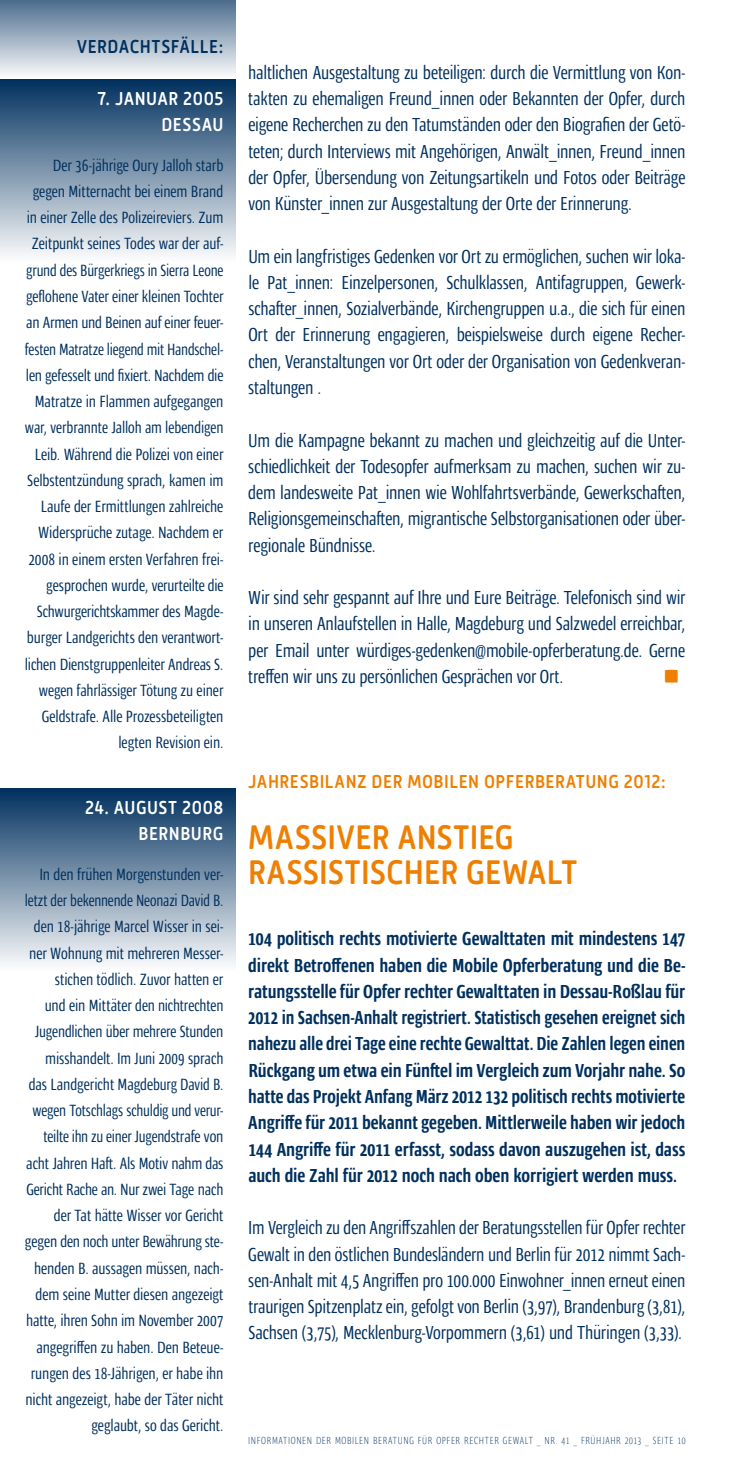
<style>
.page{position:relative;width:745px;height:1474px;background:#fff}
.page>*{position:absolute;margin:0;border:0;box-sizing:border-box;transform-origin:0 0}
.t1{font:500 35px "Mic 32 New Rounded";letter-spacing:.005em;color:#ee7f00;scale:.9 1}
.t2{font:35px "Ardoise Pro Tight";color:#ee7f00}
.t3{font:19.25px/26.2px "Ardoise Pro Tight";letter-spacing:-.01em;color:#00305e;text-align:justify}
.t4{font:700 19.25px/26.2px "Ardoise Pro Tight";letter-spacing:-.005em;color:#00305e;text-align:justify}
.t5{font:500 19.25px "Mic 32 New Rounded";letter-spacing:.03em;color:#ee7f00;scale:.9 1}
.t6{font:500 19.25px/26.2px "Mic 32 New Rounded";letter-spacing:.03em;color:#fff;text-align:center;scale:.9 1}
.t7{font:500 19.25px "Mic 32 New Rounded";letter-spacing:.03em;color:#00305e;scale:.9 1}
.t8{font:16.62px/26.2px "Ardoise Pro Tight";letter-spacing:-.005em;color:#00305e;text-align:right}
.t9{font:200 10.5px "Ardoise Pro Tight";letter-spacing:.055em;color:#00305e}
</style>
<div class="page">
<div style="left:0;top:788px;width:236px;height:183px;background:linear-gradient(to bottom,#002f5d,#fdfdfd)"></div>
<div style="left:0;top:79px;width:236px;height:183px;background:linear-gradient(to bottom,#00305d,#fdfdfd)"></div>
<div style="left:0;top:0;width:236px;height:79px;background:linear-gradient(to bottom,#4b6c8d,#fdfdfd)"></div>
<p class="t7" style="left:77px;top:35px;width:164px">VERDACHTSFÄLLE:</p>
<p class="t6" style="left:97px;top:85px;width:141px">7. JANUAR 2005<br>DESS</p>
<p class="t6" style="left:201px;top:112px;width:23px">AU</p>
<p class="t8" style="left:25px;top:150px;width:200px">Der 36-jährige Oury Jalloh starb gegen Mitternacht bei einem Brand in einer Zelle des Polizeireviers. Zum Zeitpunkt seines Todes war der auf&shy;grund des Bürgerkriegs in Sierra Leone geflohene Vater einer kleinen Tochter an Armen und Beinen auf einer feuer&shy;festen Matratze liegend mit Handschel&shy;len gefesselt und fixiert. Nachdem die Matratze in Flammen aufgegangen war, verbrannte Jalloh am lebendigen Leib. Während die Polizei von einer Selbstentzündung sprach, -kamen im Laufe der Ermittlungen zahlreiche Widersprüche zutage. Nachdem er 2008 in einem ersten Verfahren frei&shy;gesprochen wurde, verurteilte die Schwurgerichtskammer des Magde&shy;burger Landgerichts den verantwort&shy;lichen Dienstgruppenleiter Andreas S. wegen fahrlässiger Tötung zu einer Geldstrafe. Alle Prozessbeteiligten legten Revision ein.</p>
<p class="t6" style="left:85px;top:794px;width:155px;text-align:right">24. AUGUST 2008<br>BERNBURG</p>
<p class="t8" style="left:25px;top:859px;width:200px">In den frühen Morgenstunden ver&shy;letzt der bekennende Neonazi David B. den 18-jährige Marcel Wisser in sei&shy;ner Wohnung mit mehreren Messer&shy;stichen tödlich. Zuvor hatten er<br>und ein Mittäter den nichtrechten Jugendlichen über mehrere Stunden misshandelt. Im Juni 2009 sprach das Landgericht Magdeburg David B. wegen Totschlags schuldig und verur&shy;teilte ihn zu einer Jugendstrafe von acht Jahren Haft. Als Motiv nahm das Gericht Rache an. Nur zwei Tage nach der Tat hätte Wisser vor Gericht gegen den noch unter Bewährung ste&shy;henden B. aussagen müssen, nach&shy;dem seine Mutter diesen angezeigt hatte, ihren Sohn im November 2007 angegriffen zu haben. Den Beteue&shy;rungen des 18-Jährigen, er habe ihn nicht angezeigt, habe der Täter nicht geglaubt, so das Gericht.</p>
<p class="t3" style="left:248px;top:57px;width:438px">haltlichen Ausgestaltung zu beteiligen: durch die Vermittlung von Kon&shy;takten zu ehemaligen Freund_innen oder Bekannten der Opfer, durch eigene Recherchen zu den Tatumständen oder den Biografien der Getö&shy;teten; durch Interviews mit Angehörigen, Anwält_innen, Freund_innen der Opfer, Übersendung von Zeitungsartikeln und Fotos oder Beiträge von Künster_innen zur Ausgestaltung der Orte der Erinnerung.</p>
<p class="t3" style="left:248px;top:241px;width:438px">Um ein langfristiges Gedenken vor Ort zu ermöglichen, suchen wir loka&shy;le Pat_innen: Einzelpersonen, Schulklassen, Antifagruppen, Gewerk&shy;schafter_innen, Sozialverbände, Kirchengruppen u.a., die sich für einen Ort der Erinnerung engagieren, beispielsweise durch eigene Recher&shy;chen, Veranstaltungen vor Ort oder der Organisation von Gedenkveran&shy;staltungen .</p>
<p class="t3" style="left:248px;top:425px;width:438px">Um die Kampagne bekannt zu machen und gleichzeitig auf die Unter&shy;schiedlichkeit der Todesopfer aufmerksam zu machen, suchen wir zu&shy;dem landesweite Pat_innen wie Wohlfahrtsverbände, Gewerkschaften, Religionsgemeinschaften, migrantische Selbstorganisationen oder über&shy;regionale Bündnisse.</p>
<p class="t3" style="left:248px;top:582px;width:438px">Wir sind sehr gespannt auf Ihre und Eure Beiträge. Telefonisch sind wir in unseren Anlaufstellen in Halle, Magdeburg und Salzwedel erreichbar, per Email unter würdiges-gedenken@mobile-opferberatung.de. Gerne treffen wir uns zu persönlichen Gesprächen vor Ort.</p>
<h1 class="t2" style="left:657px;top:650px;width:29px">■</h1>
<p class="t5" style="left:248px;top:770px;width:46px">JAHRESBI</p>
<p class="t5" style="left:325px;top:770px;width:223px">LANZ DER MOBI LEN OPFERBER</p>
<p class="t5" style="left:565px;top:770px;width:113px">ATUNG 2012:</p>
<h1 class="t1" style="left:248px;top:817px;width:70px">MASSIVER</h1>
<h1 class="t1" style="left:397px;top:817px;width:131px">ANSTIEG</h1>
<h1 class="t1" style="left:248px;top:852px;width:59px">RASSIS</h1>
<h1 class="t1" style="left:344px;top:852px;width:260px">TISCHER GEWALT</h1>
<p class="t4" style="left:248px;top:923px;width:438px">104 politisch rechts motivierte Gewalttaten mit mindestens 147 direkt Betroffenen haben die Mobile Opferberatung und die Be&shy;ratungsstelle für Opfer rechter Gewalttaten in Dessau-Roßlau für 2012 in Sachsen-Anhalt registriert. Statistisch gesehen ereignet sich nahezu alle drei Tage eine rechte Gewalttat. Die Zahlen legen einen Rückgang um etwa ein Fünftel im Vergleich zum Vorjahr nahe. So hatte das Projekt Anfang März 2012 132 politisch rechts motivierte Angriffe für 2011 bekannt gegeben. Mittlerweile haben wir jedoch 144 Angriffe für 2011 erfasst, sodass davon auszugehen ist, dass auch die Zahl für 2012 noch nach oben korrigiert werden muss.</p>
<p class="t3" style="left:248px;top:1212px;width:438px">Im Vergleich zu den Angriffszahlen der Beratungsstellen für Opfer rechter Gewalt in den östlichen Bundesländern und Berlin für 2012 nimmt Sach&shy;sen-Anhalt mit 4,5 Angriffen pro 100.000 Einwohner_innen erneut einen traurigen Spitzenplatz ein, gefolgt von Berlin (3,97), Brandenburg (3,81), Sachsen (3,75), Mecklenburg-Vorpommern (3,61) und Thüringen (3,33).</p>
<p class="t9" style="left:248px;top:1432px;width:438px">INFORMATIONEN DER MOBILEN BERATUNG FÜR OPFER RECHTER GEWALT _ NR. 41 _ FRÜHJAHR 2013 _ SEITE 10</p>
</div>
